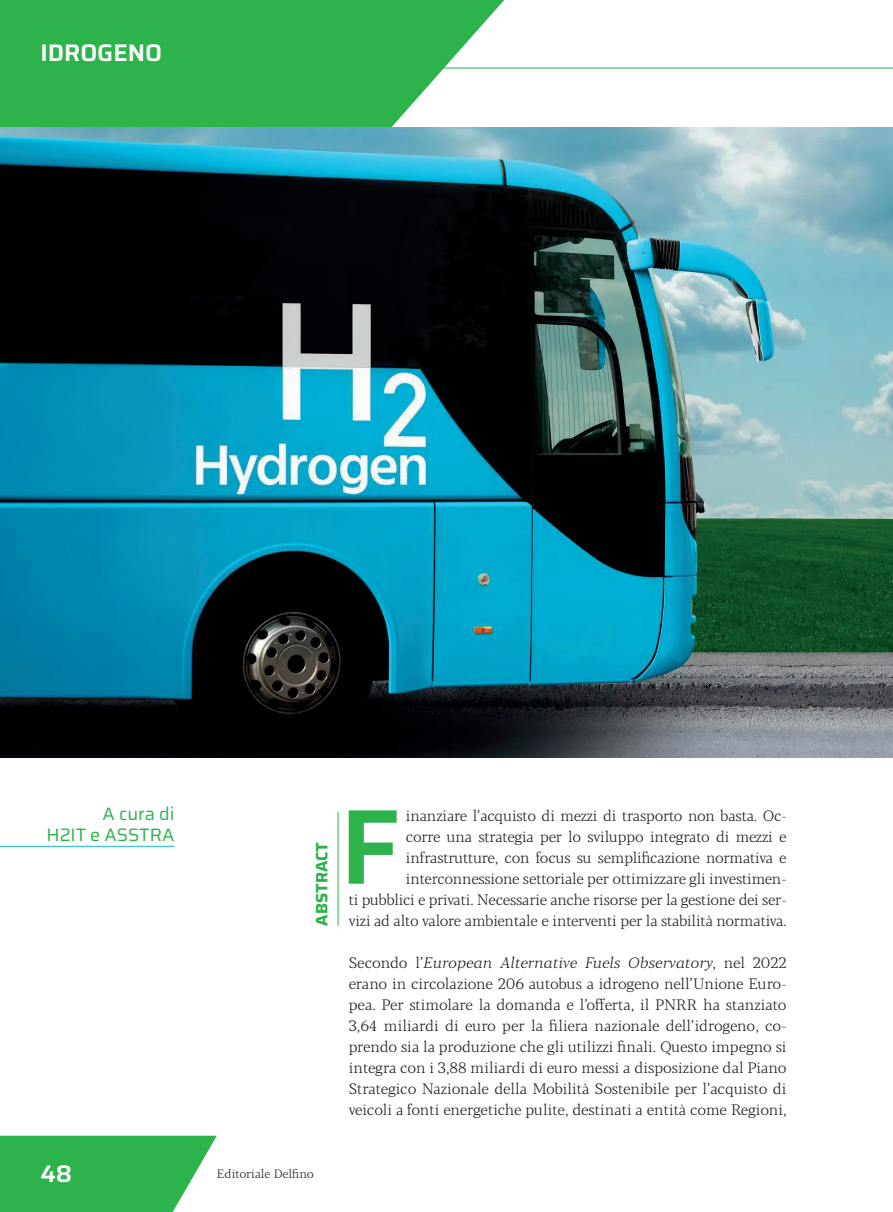
<style>
.page{position:relative;width:893px;height:1212px;background:#fff}
.page>*{position:absolute;margin:0;border:0;box-sizing:border-box;transform-origin:0 0}
.txt_capolettera{font:600 106.5px "Saira";color:#2cb34b}
.t1{font:600 24px "Saira";color:#fff}
.txt{font:18px/21px "Saira";color:#2cb34b;text-align:right}
.Titoletti_Energia_Nucleare{font:700 16.5px "Saira";color:#2cb34b}
.txt-2{font:300 15px/21px "Blacker Pro Text";color:#231f20;text-align:justify}
.txt_capolettera-2{font:300 15px/21px "Blacker Pro Text";letter-spacing:-.01em;color:#231f20;text-align:right}
.t2{font:300 12px "Blacker Pro Text";color:#231f20}
.s1{font-style:italic}
</style>
<div class="page">
<svg style="left:0;top:1136px;width:217px;height:76px;background:#41ba5d"></svg>
<hr style="left:410px;top:68px;width:483px;height:1px;background:#2cb34b">
<svg style="left:0;top:0;width:523px;height:128px;background:#4abd65"></svg>
<img style="left:0;top:128px;width:893px;height:630px">
<hr style="left:338px;top:812px;width:1px;height:114px;background:#2cb34b">
<hr style="left:0;top:846px;width:174px;height:1px;background:#17bacb">
<h2 class="t1" style="left:40px;top:34px;width:123px">IDROGENO</h2>
<p class="txt" style="left:47px;top:803px;width:129px">A cura di<br>H2IT e ASSTRA</p>
<p class="Titoletti_Energia_Nucleare" style="left:308px;top:926px;width:85px;rotate:-90deg">ABSTRACT</p>
<h2 class="t1" style="left:40px;top:1154px;width:33px">48</h2>
<p class="t2" style="left:217px;top:1166px;width:99px">Editoriale Delfino</p>
<p class="txt_capolettera-2" style="left:349px;top:805px;width:439px">inanziare l’acquisto di mezzi di trasporto non basta. Oc-<br>corre una strategia per lo sviluppo integrato di mezzi e infrastrutture, con focus su semplificazione normativa e interconnessione settoriale per ottimizzare gli investimen-<br>ti pubblici e privati. Necessarie anche risorse per la gestione dei ser&shy;vizi ad alto valore ambientale e interventi per la stabilità normativa.</p>
<p class="txt-2" style="left:349px;top:952px;width:439px">Secondo l’<span class="s1">European Alternative Fuels Observatory</span>, nel 2022 erano in circolazione 206 autobus a idrogeno nell’Unione Euro&shy;pea. Per stimolare la domanda e l’offerta, il PNRR ha stanziato 3,64 miliardi di euro per la filiera nazionale dell’idrogeno, co&shy;prendo sia la produzione che gli utilizzi finali. Questo impegno si integra con i 3,88 miliardi di euro messi a disposizione dal Piano Strategico Nazionale della Mobilità Sostenibile per l’acquisto di veicoli a fonti energetiche pulite, destinati a entità come Regioni,</p>
<p class="txt_capolettera" style="left:340px;top:760px;width:62px">F</p>
</div>
